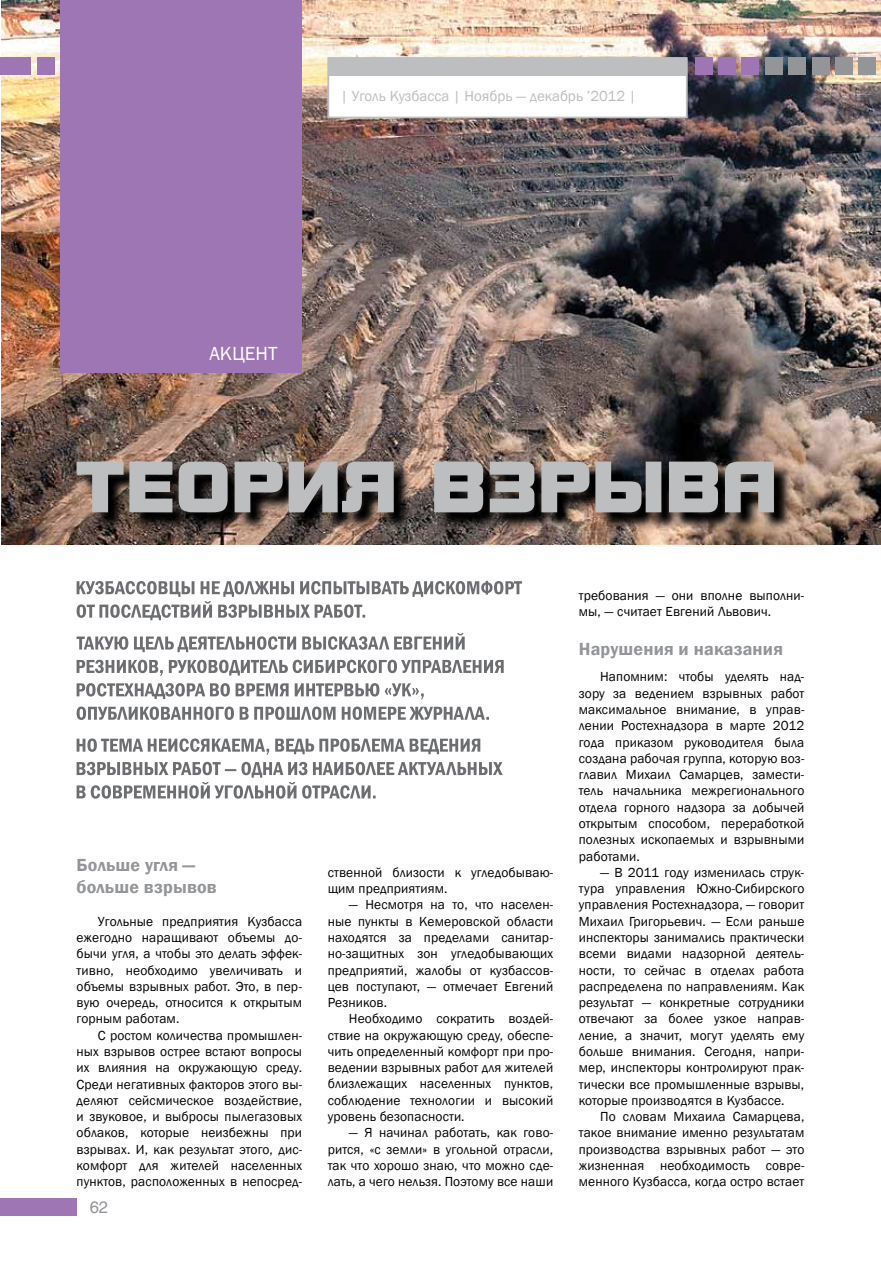
<style>
.page{position:relative;width:881px;height:1263px;background:#fff}
.page>*{position:absolute;margin:0;border:0;box-sizing:border-box;transform-origin:0 0}
.t1{font:19.5px "Franklin Gothic";color:#fff}
.t2{font:600 18px/21.6px "Franklin Gothic";letter-spacing:.01em;color:#939598}
.t3{font:16.5px "Helios";color:#939598}
.t4{font:15px "Franklin Gothic";color:#bcbec0}
.t5{font:13.5px/16.4px "Franklin Gothic";letter-spacing:.01em;color:#000;text-align:justify}
</style>
<div class="page">
<img style="left:2px;top:0;width:878px;height:545px">
<svg style="left:77px;top:581px;width:445px;height:39px"></svg>
<svg style="left:77px;top:633px;width:387px;height:19px"></svg>
<svg style="left:77px;top:660px;width:426px;height:16px"></svg>
<svg style="left:77px;top:683px;width:346px;height:16px"></svg>
<svg style="left:77px;top:706px;width:412px;height:14px"></svg>
<svg style="left:77px;top:738px;width:403px;height:17px"></svg>
<svg style="left:77px;top:762px;width:425px;height:37px"></svg>
<svg style="left:79px;top:464px;width:713px;height:67px;background:#5b4c43"></svg>
<svg style="left:77px;top:462px;width:696px;height:50px;background:#8c8a89"></svg>
<div style="left:327px;top:57px;width:360px;height:61px;background:#fff;border:2px solid #bcbec0"></div>
<div style="left:858px;top:58px;width:17px;height:17px;background:#939598"></div>
<div style="left:327px;top:59px;width:359px;height:17px;background:#bcbec0"></div>
<div style="left:0;top:1198px;width:77px;height:17px;background:#9e76b4"></div>
<div style="left:37px;top:58px;width:17px;height:17px;background:#9e76b4"></div>
<div style="left:0;top:58px;width:30px;height:17px;background:#9e76b4"></div>
<div style="left:835px;top:58px;width:17px;height:17px;background:#939598"></div>
<div style="left:811px;top:58px;width:17px;height:17px;background:#939598"></div>
<div style="left:788px;top:58px;width:17px;height:17px;background:#939598"></div>
<div style="left:765px;top:58px;width:17px;height:17px;background:#939598"></div>
<div style="left:741px;top:58px;width:17px;height:17px;background:#9e76b4"></div>
<div style="left:718px;top:58px;width:17px;height:17px;background:#9e76b4"></div>
<div style="left:694px;top:58px;width:17px;height:17px;background:#9e76b4"></div>
<div style="left:60px;top:1px;width:242px;height:372px;background:#9e76b4"></div>
<p class="t4" style="left:340px;top:87px;width:297px">| Уголь Кузбасса | Ноябрь — декабрь ’2012 |</p>
<h1 class="t1" style="left:209px;top:341px;width:23px">Акцент</h1>
<h2 class="t2" style="left:77px;top:854px;width:142px">Больше угля — больше взрывов</h2>
<p class="t5" style="left:77px;top:913px;width:227px;text-indent:21px">Угольные предприятия Кузбасса ежегодно наращивают объемы до&shy;бычи угля, а чтобы это делать эффек&shy;тивно, необходимо увеличивать и объемы взрывных работ. Это, в пер&shy;вую очередь, относится к открытым горным работам.</p>
<p class="t5" style="left:77px;top:1027px;width:227px;text-indent:21px">С ростом количества промышлен&shy;ных взрывов острее встают вопросы их влияния на окружающую среду.<br>Среди негативных факторов этого вы&shy;деляют сейсмическое воздействие, и звуковое, и выбросы пылегазовых облаков, которые неизбежны при взрывах. И, как результат этого, дис&shy;комфорт для жителей населенных пунктов, расположенных в непосред-</p>
<p class="t3" style="left:90px;top:1197px;width:20px">62</p>
<p class="t5" style="left:327px;top:864px;width:227px">ственной близости к угледобываю&shy;щим предприятиям.</p>
<p class="t5" style="left:327px;top:897px;width:227px;text-indent:21px">— Несмотря на то, что населен&shy;ные пункты в Кемеровской области находятся за пределами санитар&shy;но-защитных зон угледобывающих предприятий, жалобы от кузбассов&shy;цев поступают, — отмечает Евгений Резников.</p>
<p class="t5" style="left:327px;top:1011px;width:227px;text-indent:21px">Необходимо сократить воздей&shy;ствие на окружающую среду, обеспе&shy;чить определенный комфорт при про&shy;ведении взрывных работ для жителей близлежащих населенных пунктов, соблюдение технологии и высокий уровень безопасности.</p>
<p class="t5" style="left:327px;top:1125px;width:227px;text-indent:21px">— Я начинал работать, как гово&shy;рится, «с земли» в угольной отрасли, так что хорошо знаю, что можно сде&shy;лать, а чего нельзя. Поэтому все наши</p>
<p class="t5" style="left:578px;top:587px;width:227px">требования — они вполне выполни&shy;мы, — считает Евгений Львович.</p>
<h2 class="t2" style="left:578px;top:638px;width:205px">Нарушения и наказания</h2>
<p class="t5" style="left:578px;top:669px;width:227px;text-indent:21px">Напомним: чтобы уделять над&shy;зору за ведением взрывных работ максимальное внимание, в управ&shy;лении Ростехнадзора в марте 2012 года приказом руководителя была создана рабочая группа, которую воз&shy;главил Михаил Самарцев, замести&shy;тель начальника межрегионального отдела горного надзора за добычей открытым способом, переработкой полезных ископаемых и взрывными работами.</p>
<p class="t5" style="left:578px;top:864px;width:227px;text-indent:21px">— В 2011 году изменилась струк&shy;тура управления Южно-Сибирского управления Ростехнадзора, — говорит Михаил Григорьевич. — Если раньше инспекторы занимались практически всеми видами надзорной деятель&shy;ности, то сейчас в отделах работа распределена по направлениям. Как результат — конкретные сотрудники отвечают за более узкое направ&shy;ление, а значит, могут уделять ему больше внимания. Сегодня, напри&shy;мер, инспекторы контролируют прак&shy;тически все промышленные взрывы, которые производятся в Кузбассе.</p>
<p class="t5" style="left:578px;top:1109px;width:227px;text-indent:21px">По словам Михаила Самарцева, такое внимание именно результатам производства взрывных работ — это жизненная необходимость совре&shy;менного Кузбасса, когда остро встает</p>
</div>
